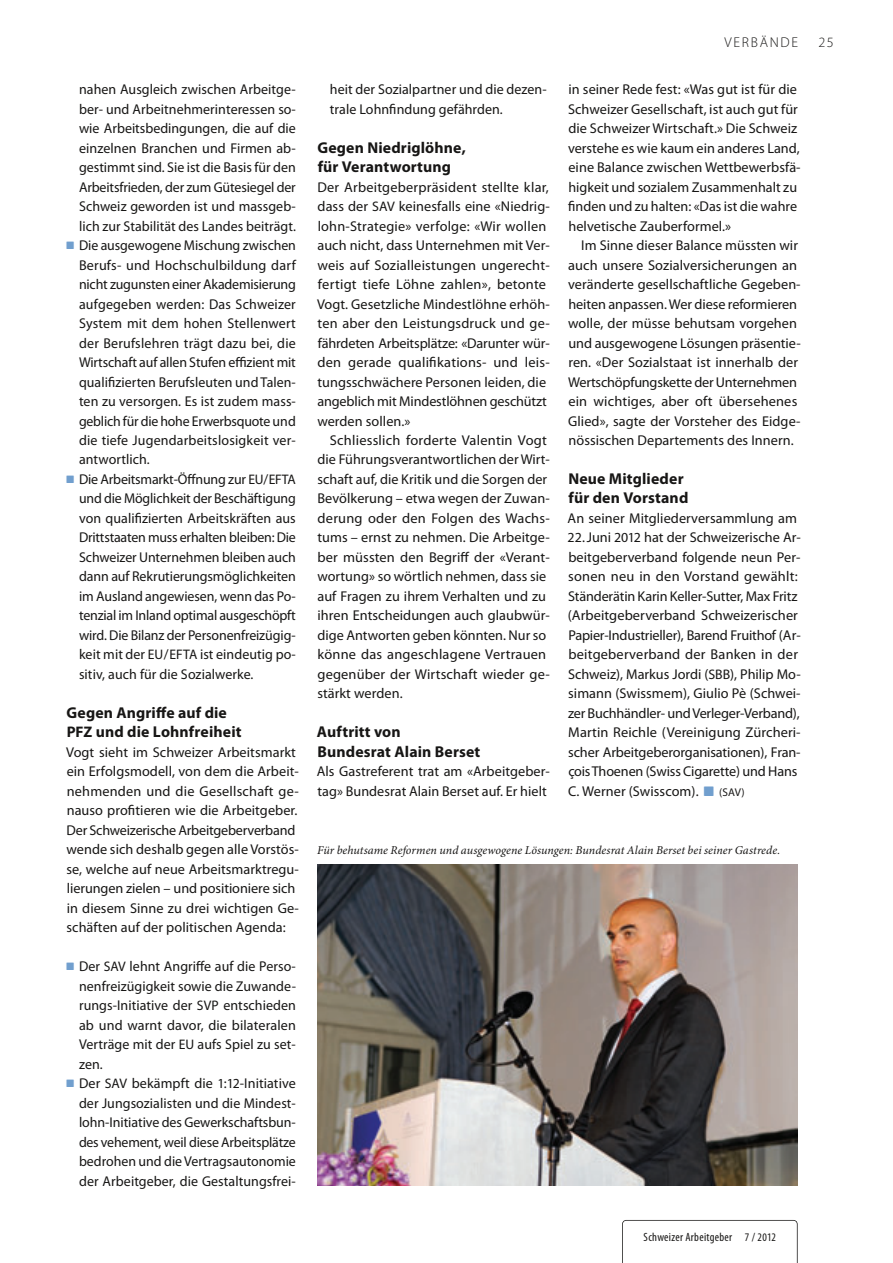
<style>
.page{position:relative;width:893px;height:1263px;background:#fff}
.page>*{position:absolute;margin:0;border:0;box-sizing:border-box;transform-origin:0 0}
.t1{font:700 15.75px/19.5px "Myriad Pro";letter-spacing:.01em;color:#171615}
.t2{font:14.25px/19.5px "Myriad Pro";letter-spacing:.005em;color:#171615}
.t3{font:300 14.25px "Myriad Pro";letter-spacing:.12em;color:#171615}
.t4{font:italic 12px "Minion Pro";letter-spacing:.005em;color:#171615}
.t5{font:condensed 12px "Myriad Pro";letter-spacing:.025em;color:#171615}
.s1{font-family:"Guifxv 2 Transports";font-size:10.5px;color:#719fce}
.s2{font-size:13.8px}
.s3{font-size:15.3px}
.s4{font-family:"Guifxv 2 Transports";font-size:13.5px;color:#719fce}
.s5{font-size:11.25px}
.s6{font-size:11.55px}
</style>
<div class="page">
<svg style="left:622px;top:1220px;width:175px;height:43px"></svg>
<img style="left:317px;top:865px;width:480px;height:321px">
<p class="t2" style="left:79px;top:81px;width:218px;text-align:justify">nahen Ausgleich zwischen Arbeitge&shy;ber- und Arbeitnehmerinteressen so&shy;wie Arbeitsbedingungen, die auf die einzelnen Branchen und Firmen ab&shy;gestimmt sind. Sie ist die Basis für den Arbeitsfrieden, der zum Gütesiegel der Schweiz geworden ist und massgeb&shy;lich zur Stabilität des Landes beiträgt.</p>
<p class="t2" style="left:79px;top:236px;width:218px;text-align:justify;text-indent:-13px"><span class="s1">-</span> Die ausgewogene Mischung zwischen Berufs- und Hochschulbildung darf nicht zugunsten einer Akademisierung aufgegeben werden: Das Schweizer System mit dem hohen Stellenwert der Berufslehren trägt dazu bei, die Wirtschaft auf allen Stufen effizient mit qualifizierten Berufsleuten und Talen&shy;ten zu versorgen. Es ist zudem mass&shy;geblich für die hohe Erwerbsquote und die tiefe Jugendarbeitslosigkeit ver&shy;antwortlich.</p>
<p class="t2" style="left:79px;top:470px;width:218px;text-align:justify;text-indent:-13px"><span class="s1">-</span> Die Arbeitsmarkt-Öffnung zur <span class="s2">EU</span>/<span class="s2">EFTA </span>und die Möglichkeit der Beschäftigung von qualifizierten Arbeitskräften aus Drittstaaten muss erhalten bleiben: Die Schweizer Unternehmen bleiben auch dann auf Rekrutierungsmöglichkeiten im Ausland angewiesen, wenn das Po&shy;tenzial im Inland optimal ausgeschöpft wird. Die Bilanz der Personenfreizügig&shy;keit mit der <span class="s2">EU</span> / <span class="s2">EFTA</span> ist eindeutig po&shy;sitiv, auch für die Sozialwerke.</p>
<p class="t1" style="left:67px;top:704px;width:176px">Gegen Angriffe auf die<br><span class="s3">PFZ</span> und die Lohnfreiheit</p>
<p class="t2" style="left:66px;top:743px;width:234px">Vogt sieht im Schweizer Arbeitsmarkt ein Erfolgsmodell, von dem die Arbeit&shy;nehmenden und die Gesellschaft ge&shy;nauso profitieren wie die Arbeitgeber.<br>Der Schweizerische Arbeitgeberverband wende sich deshalb gegen alle Vorstös&shy;se, welche auf neue Arbeitsmarktregu&shy;lierungen zielen – und positioniere sich in diesem Sinne zu drei wichtigen Ge&shy;schäften auf der politischen Agenda:</p>
<p class="t2" style="left:79px;top:958px;width:218px;text-align:justify;text-indent:-13px"><span class="s1">-</span> Der <span class="s2">SAV</span> lehnt Angriffe auf die Perso&shy;nenfreizügigkeit sowie die Zuwande&shy;rungs-Initiative der <span class="s2">SVP</span> entschieden ab und warnt davor, die bilateralen Verträge mit der <span class="s2">EU</span> aufs Spiel zu set&shy;zen.</p>
<p class="t2" style="left:79px;top:1075px;width:218px;text-align:justify;text-indent:-13px"><span class="s1">-</span> Der <span class="s2">SAV</span> bekämpft die <span class="s2">1</span>:<span class="s2">12</span>-Initiative der Jungsozialisten und die Mindest&shy;lohn-Initiative des Gewerkschaftsbun&shy;des vehement, weil diese Arbeitsplätze bedrohen und die Vertragsautonomie der Arbeitgeber, die Gestaltungsfrei-</p>
<p class="t2" style="left:330px;top:81px;width:218px">heit der Sozialpartner und die dezen&shy;trale Lohnfindung gefährden.</p>
<p class="t1" style="left:317px;top:139px;width:150px">Gegen Niedriglöhne, für Verantwortung</p>
<p class="t2" style="left:317px;top:178px;width:234px">Der Arbeitgeberpräsident stellte klar, dass der <span class="s2">SAV</span> keinesfalls eine «Niedrig&shy;lohn-Strategie» verfolge: «Wir wollen auch nicht, dass Unternehmen mit Ver&shy;weis auf Sozialleistungen ungerecht&shy;fertigt tiefe Löhne zahlen», betonte Vogt. Gesetzliche Mindestlöhne erhöh&shy;ten aber den Leistungsdruck und ge&shy;fährdeten Arbeitsplätze: «Darunter wür&shy;den gerade qualifikations- und leis&shy;tungsschwächere Personen leiden, die angeblich mit Mindestlöhnen geschützt werden sollen.»</p>
<p class="t2" style="left:317px;top:431px;width:234px;text-indent:13px">Schliesslich forderte Valentin Vogt die Führungsverantwortlichen der Wirt&shy;schaft auf, die Kritik und die Sorgen der Bevölkerung – etwa wegen der Zuwan&shy;derung oder den Folgen des Wachs&shy;tums – ernst zu nehmen. Die Arbeitge&shy;ber müssten den Begriff der «Verant&shy;wortung» so wörtlich nehmen, dass sie auf Fragen zu ihrem Verhalten und zu ihren Entscheidungen auch glaubwür&shy;dige Antworten geben könnten. Nur so könne das angeschlagene Vertrauen gegenüber der Wirtschaft wieder ge&shy;stärkt werden.</p>
<p class="t1" style="left:317px;top:723px;width:165px">Auftritt von<br>Bundesrat Alain Berset</p>
<p class="t2" style="left:317px;top:763px;width:235px">Als Gastreferent trat am «Arbeitgeber&shy;tag» Bundesrat Alain Berset auf. Er hielt</p>
<p class="t3" style="left:724px;top:37px;width:75px">VERBÄNDE</p>
<p class="t3" style="left:818px;top:37px;width:17px">25</p>
<p class="t2" style="left:568px;top:81px;width:234px">in seiner Rede fest: «Was gut ist für die Schweizer Gesellschaft, ist auch gut für die Schweizer Wirtschaft.» Die Schweiz verstehe es wie kaum ein anderes Land, eine Balance zwischen Wettbewerbsfä&shy;higkeit und sozialem Zusammenhalt zu finden und zu halten: «Das ist die wahre helvetische Zauberformel.»</p>
<p class="t2" style="left:568px;top:236px;width:234px;text-indent:13px">Im Sinne dieser Balance müssten wir auch unsere Sozialversicherungen an veränderte ge sellschaftliche Gegeben&shy;heiten anpassen. Wer diese reformieren wolle, der müsse behutsam vorgehen und ausgewogene Lösungen präsentie&shy;ren. «Der Sozialstaat ist innerhalb der Wertschöpfungskette der Unternehmen ein wichtiges, aber oft übersehenes Glied», sagte der Vorsteher des Eidge&shy;nössischen Departements des Innern.</p>
<p class="t1" style="left:568px;top:470px;width:121px">Neue Mitglieder für den Vorstand</p>
<p class="t2" style="left:567px;top:509px;width:231px">An seiner Mitgliederversammlung am</p>
<p class="t2" style="left:567px;top:529px;width:234px"><span class="s2">22</span>. Juni <span class="s2">2012</span> hat der Schweizerische Ar&shy;beitgeberverband folgende neun Per&shy;sonen neu in den Vorstand gewählt:<br>Ständerätin Karin Keller-Sutter, Max Fritz (Arbeitgeberverband Schweizerischer Papier-Industrieller), Barend Fruithof (Ar&shy;beitgeberverband der Banken in der Schweiz), Markus Jordi (<span class="s2">SBB</span>), Philip Mo&shy;simann (Swissmem), Giulio Pè (Schwei&shy;zer Buchhändler- und Verleger-Verband), Martin Reichle (Vereinigung Zürcheri&shy;scher Arbeitgeberorganisationen), Fran&shy;çois Thoenen (Swiss Cigarette) und Hans C. Werner (Swisscom). <span class="s4">-</span> <span class="s5">(SAV)</span></p>
<p class="t4" style="left:317px;top:846px;width:464px">Für behutsame Reformen und ausgewogene Lösungen: Bundesrat Alain Berset bei seiner Gastrede.</p>
<p class="t5" style="left:643px;top:1230px;width:134px">Schweizer Arbeitgeber <span class="s6">7</span> / <span class="s6">2012</span></p>
</div>
